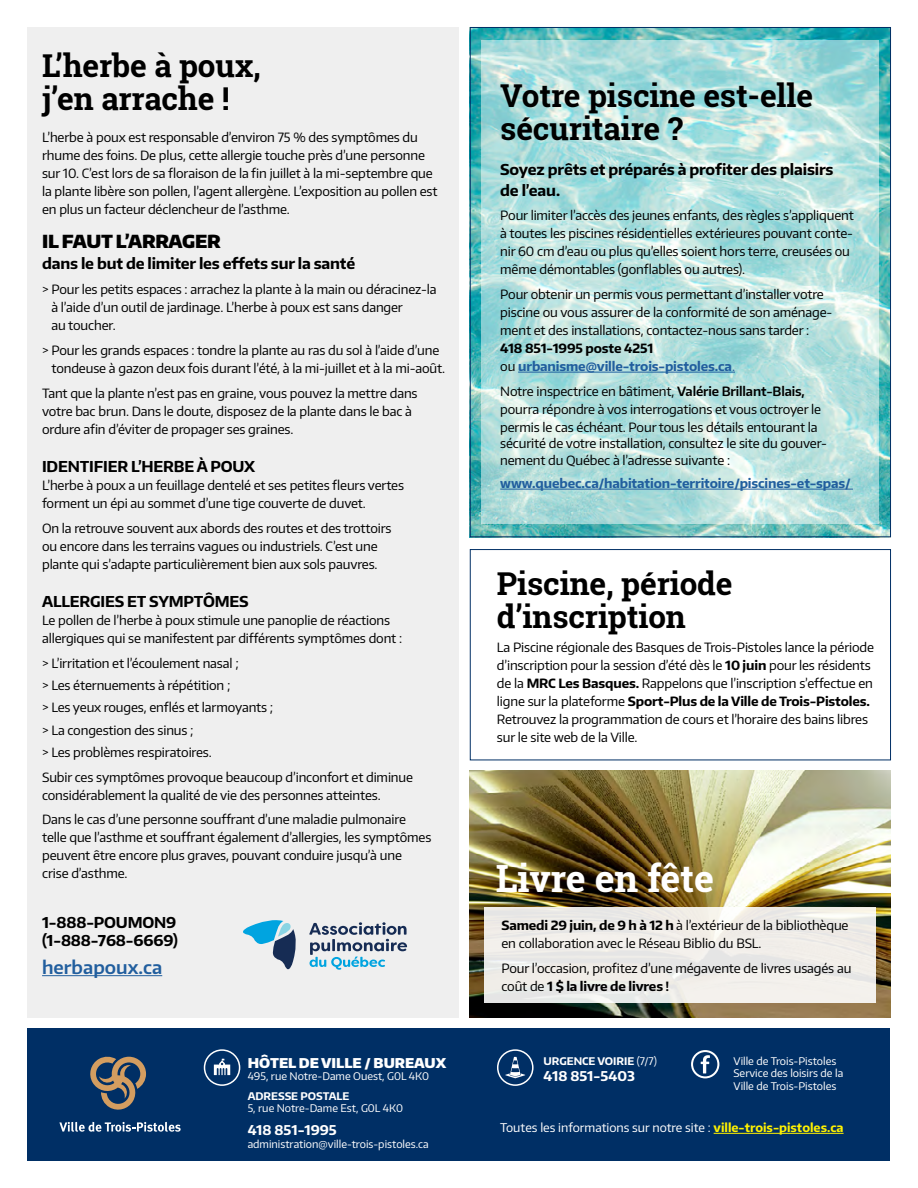
<style>
.page{position:relative;width:918px;height:1188px;background:#fff}
.page>*{position:absolute;margin:0;border:0;box-sizing:border-box;transform-origin:0 0}
.t1{font:700 37.5px "Roboto Slab";letter-spacing:-.005em;color:#fff}
.t2{font:700 31.5px/33px "Roboto Slab";letter-spacing:-.005em;color:#000}
.t3{font:900 18px "Encode Sans";letter-spacing:-.01em;color:#000}
.t4{font:600 18px "Encode Sans";color:#215e9e}
.t5{font:700 15px/18px "Encode Sans";letter-spacing:-.01em;color:#000}
.t6{font:700 13.5px "Encode Sans";color:#fff}
.t7{font:900 13.5px "Encode Sans";color:#fff}
.t8{font:12.75px/18px "Encode Sans";letter-spacing:-.01em;color:#000}
.t9{font:700 12.75px/18px "Encode Sans";letter-spacing:-.01em;color:#215e9e}
.t10{font:12px "Encode Sans";color:#fff}
.t11{font:10.5px/12.6px "Encode Sans";color:#fff}
.t12{font:700 10.5px "Encode Sans";color:#fff}
.s1{color:#000}
.s2{font-weight:400;color:#000}
.s3{font-weight:400}
.s4{font-weight:600}
.s5{font-weight:700}
.s6{font-weight:700;color:#fff200}
</style>
<div class="page">
<img style="left:470px;top:770px;width:421px;height:247px">
<div style="left:485px;top:907px;width:391px;height:96px;background:#f0ede8"></div>
<img style="left:472px;top:29px;width:417px;height:506px">
<svg style="left:482px;top:40px;width:397px;height:484px;background:#b6e1de"></svg>
<div style="left:27px;top:27px;width:432px;height:990px;background:#efefef"></div>
<hr style="left:42px;top:975px;width:120px;height:1px;background:#215e9e">
<svg style="left:243px;top:920px;width:53px;height:50px"></svg>
<svg style="left:309px;top:922px;width:98px;height:48px"></svg>
<div style="left:470px;top:549px;width:421px;height:211px;border:1px solid #002f65"></div>
<hr style="left:518px;top:372px;width:217px;height:1px;background:#215e9e">
<hr style="left:500px;top:489px;width:353px;height:1px;background:#215e9e">
<div style="left:28px;top:1028px;width:862px;height:132px;background:#002f65"></div>
<hr style="left:714px;top:1133px;width:130px;height:1px;background:#fff200">
<div style="left:497px;top:1049px;width:37px;height:37px;border:2px solid #fff;border-radius:50%"></div>
<svg style="left:505px;top:1057px;width:20px;height:21px"></svg>
<svg style="left:691px;top:1050px;width:28px;height:28px"></svg>
<div style="left:204px;top:1049px;width:36px;height:37px;border:2px solid #fff;border-radius:50%"></div>
<svg style="left:214px;top:1059px;width:16px;height:16px"></svg>
<svg style="left:59px;top:1122px;width:122px;height:10px"></svg>
<svg style="left:90px;top:1056px;width:56px;height:54px"></svg>
<h2 class="t2" style="left:42px;top:49px;width:220px">L’herbe à poux, j’en arrache !</h2>
<p class="t8" style="left:42px;top:128px;width:397px">L’herbe à poux est responsable d’environ 75 % des symptômes du rhume des foins. De plus, cette allergie touche près d’une personne sur 10. C’est lors de sa floraison de la fin juillet à la mi-septembre que la plante libère son pollen, l’agent allergène. L’exposition au pollen est en plus un facteur déclencheur de l’asthme.</p>
<h3 class="t3" style="left:42px;top:230px;width:180px">IL FAUT L’ARRAGER</h3>
<p class="t5" style="left:42px;top:254px;width:315px">dans le but de limiter les effets sur la santé</p>
<p class="t8" style="left:51px;top:280px;width:387px;text-indent:-9px">&gt; Pour les petits espaces : arrachez la plante à la main ou déracinez-la à l’aide d’un outil de jardinage. L’herbe à poux est sans danger<br>au toucher.</p>
<p class="t8" style="left:51px;top:341px;width:395px;text-indent:-9px">&gt; Pour les grands espaces : tondre la plante au ras du sol à l’aide d’une tondeuse à gazon deux fois durant l’été, à la mi-juillet et à la mi-août.</p>
<p class="t8" style="left:42px;top:383px;width:377px">Tant que la plante n’est pas en graine, vous pouvez la mettre dans votre bac brun. Dans le doute, disposez de la plante dans le bac à ordure afin d’éviter de propager ses graines.</p>
<p class="t5" style="left:42px;top:457px;width:215px">IDENTIFIER L’HERBE À POUX</p>
<p class="t8" style="left:42px;top:476px;width:364px">L’herbe à poux a un feuillage dentelé et ses petites fleurs vertes forment un épi au sommet d’une tige couverte de duvet.</p>
<p class="t8" style="left:42px;top:518px;width:351px">On la retrouve souvent aux abords des routes et des trottoirs ou encore dans les terrains vagues ou industriels. C’est une plante qui s’adapte particulièrement bien aux sols pauvres.</p>
<p class="t5" style="left:42px;top:592px;width:208px">ALLERGIES ET SYMPTÔMES</p>
<p class="t8" style="left:42px;top:611px;width:362px">Le pollen de l’herbe à poux stimule une panoplie de réactions allergiques qui se manifestent par différents symptômes dont :</p>
<p class="t8" style="left:42px;top:651px;width:233px;line-height:22.4px">&gt; L’irritation et l’écoulement nasal ;<br>&gt; Les éternuements à répétition ;<br>&gt; Les yeux rouges, enflés et larmoyants ; &gt; La congestion des sinus ;<br>&gt; Les problèmes respiratoires.</p>
<p class="t8" style="left:42px;top:767px;width:372px">Subir ces symptômes provoque beaucoup d’inconfort et diminue considérablement la qualité de vie des personnes atteintes.</p>
<p class="t8" style="left:42px;top:810px;width:391px">Dans le cas d’une personne souffrant d’une maladie pulmonaire telle que l’asthme et souffrant également d’allergies, les symptômes peuvent être encore plus graves, pouvant conduire jusqu’à une crise d’asthme.</p>
<p class="t5" style="left:42px;top:913px;width:137px">1-888-POUMON9 (1-888-768-6669)</p>
<h3 class="t4" style="left:42px;top:956px;width:122px">herbapoux.ca</h3>
<p class="t7" style="left:248px;top:1054px;width:200px">HÔTEL DE VILLE / BUREAUX</p>
<p class="t11" style="left:248px;top:1070px;width:183px">495, rue Notre-Dame Ouest, G0L 4K0</p>
<p class="t12" style="left:248px;top:1089px;width:103px">ADRESSE POSTALE</p>
<p class="t11" style="left:248px;top:1102px;width:157px">5, rue Notre-Dame Est, G0L 4K0</p>
<p class="t6" style="left:248px;top:1121px;width:91px">418 851-1995</p>
<p class="t11" style="left:248px;top:1137px;width:183px">administration@ville-trois-pistoles.ca</p>
<h2 class="t2" style="left:500px;top:79px;width:314px">Votre piscine est-elle sécuritaire ?</h2>
<p class="t5" style="left:500px;top:158px;width:335px;line-height:21px">Soyez prêts et préparés à profiter des plaisirs de l’eau.</p>
<p class="t8" style="left:500px;top:206px;width:355px">Pour limiter l’accès des jeunes enfants, des règles s’appliquent à toutes les piscines résidentielles extérieures pouvant conte&shy;nir 60 cm d’eau ou plus qu’elles soient hors terre, creusées ou même démontables (gonflables ou autres).</p>
<p class="t8" style="left:500px;top:285px;width:334px">Pour obtenir un permis vous permettant d’installer votre piscine ou vous assurer de la conformité de son aménage&shy;ment et des installations, contactez-nous sans tarder :</p>
<p class="t9" style="left:500px;top:339px;width:236px"><span class="s1">418 851-1995 poste 4251<br></span><span class="s2">ou</span> urbanisme@ville-trois-pistoles.ca<span class="s3">.</span></p>
<p class="t8" style="left:500px;top:382px;width:322px">Notre inspectrice en bâtiment, <span class="s4">Valérie Brillant-Blais, </span>pourra répondre à vos interrogations et vous octroyer le permis le cas échéant. Pour tous les détails entourant la</p>
<p class="t8" style="left:500px;top:435px;width:328px;line-height:16.5px">sécurité de votre installation, consultez le site du gouver&shy;nement du Québec à l’adresse suivante :</p>
<p class="t9" style="left:500px;top:474px;width:352px">www.quebec.ca/habitation-territoire/piscines-et-spas/</p>
<h2 class="t2" style="left:497px;top:566px;width:237px">Piscine, période d’inscription</h2>
<p class="t8" style="left:497px;top:638px;width:379px">La Piscine régionale des Basques de Trois-Pistoles lance la période d’inscription pour la session d’été dès le <span class="s5">10 juin</span> pour les résidents de la <span class="s5">MRC Les Basques.</span> Rappelons que l’inscription s’effectue en ligne sur la plateforme <span class="s5">Sport-Plus de la Ville de Trois-Pistoles.<br></span>Retrouvez la programmation de cours et l’horaire des bains libres sur le site web de la Ville.</p>
<h1 class="t1" style="left:496px;top:853px;width:220px">Livre en fête</h1>
<p class="t8" style="left:501px;top:916px;width:349px"><span class="s5">Samedi 29 juin, de 9 h à 12 h</span> à l’extérieur de la bibliothèque en collaboration avec le Réseau Biblio du BSL.</p>
<p class="t8" style="left:501px;top:959px;width:351px">Pour l’occasion, profitez d’une mégavente de livres usagés au coût de <span class="s5">1 $ la livre de livres !</span></p>
<p class="t12" style="left:544px;top:1054px;width:115px">URGENCE VOIRIE <span class="s3">(7/7)</span></p>
<p class="t6" style="left:544px;top:1067px;width:93px">418 851-5403</p>
<p class="t11" style="left:734px;top:1054px;width:111px">Ville de Trois-Pistoles<br>Service des loisirs de la<br>Ville de Trois-Pistoles</p>
<p class="t10" style="left:500px;top:1120px;width:345px">Toutes les informations sur notre site : <span class="s6">ville-trois-pistoles.ca</span></p>
</div>
